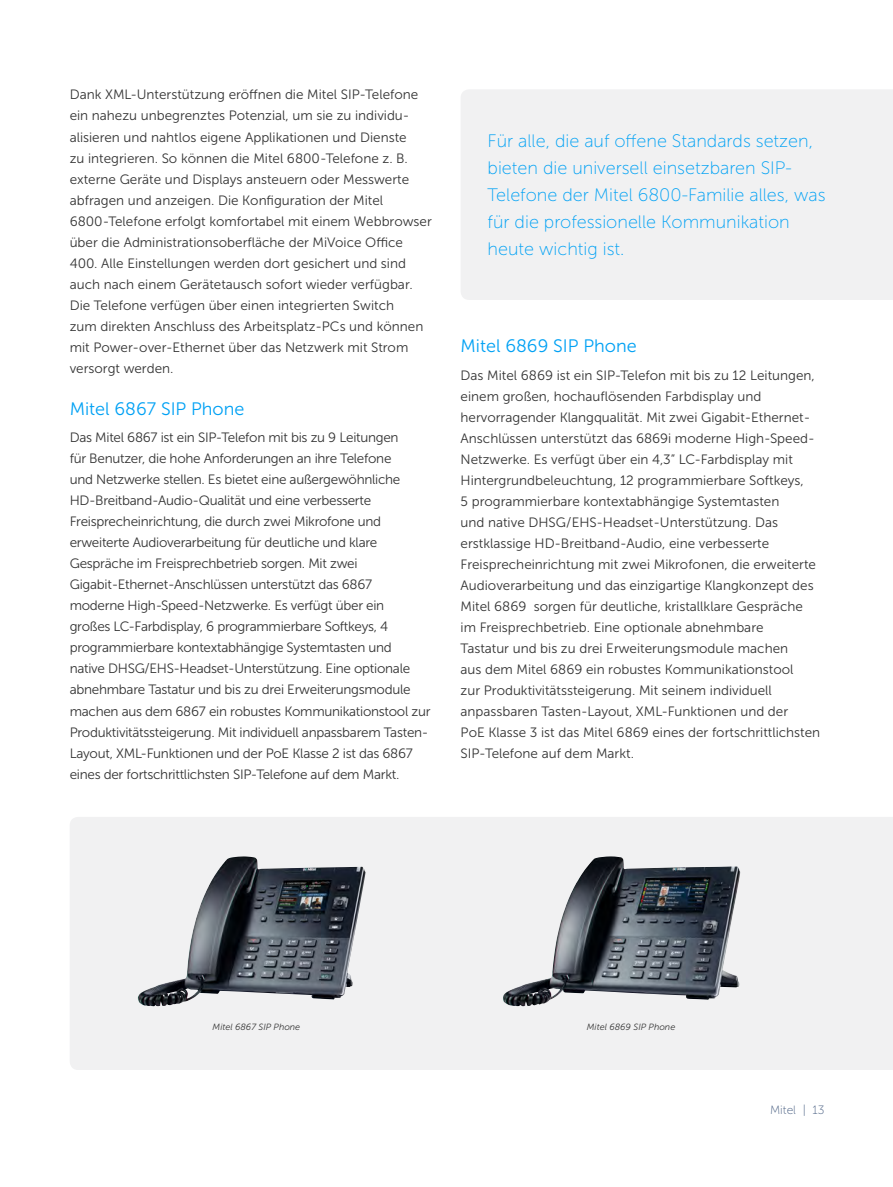
<style>
.page{position:relative;width:893px;height:1187px;background:#fff}
.page>*{position:absolute;margin:0;border:0;box-sizing:border-box;transform-origin:0 0}
.t1{font:18px/27px "Museo Sans 100";color:#00a1f4}
.t2{font:18px "Museo Sans 300";color:#00a1f4}
.t3{font:13.5px/21px "Museo Sans 300";color:#333}
.t4{font:13.5px/21px "Museo Sans 300";letter-spacing:-.02em;color:#333}
.t5{font:12px "Museo Sans 100";color:#445b7f}
.t6{font:italic 9px "Museo Sans 300";color:#333}
</style>
<div class="page">
<div style="left:461px;top:90px;width:432px;height:210px;background:#f1f1f2"></div>
<div style="left:70px;top:817px;width:823px;height:252px;background:#f1f1f2"></div>
<img style="left:503px;top:856px;width:233px;height:150px">
<img style="left:137px;top:856px;width:229px;height:150px">
<p class="t3" style="left:70px;top:84px;width:364px">Dank XML-Unterstützung eröffnen die Mitel SIP-Telefone ein nahezu unbegrenztes Potenzial, um sie zu individu&shy;alisieren und nahtlos eigene Applikationen und Dienste<br>zu integrieren. So können die Mitel 6800-Telefone z. B. externe Geräte und Displays ansteuern oder Messwerte abfragen und anzeigen. Die Konfiguration der Mitel 6800-Telefone erfolgt komfortabel mit einem Webbrowser über die Administrationsoberfläche der MiVoice Office 400. Alle Einstellungen werden dort gesichert und sind auch nach einem Gerätetausch sofort wieder verfügbar.<br>Die Telefone verfügen über einen integrierten Switch<br>zum direkten Anschluss des Arbeitsplatz-PCs und können mit Power-over-Ethernet über das Netzwerk mit Strom versorgt werden.</p>
<h1 class="t2" style="left:70px;top:398px;width:176px">Mitel 6867 SIP Phone</h1>
<p class="t4" style="left:70px;top:427px;width:362px">Das Mitel 6867 ist ein SIP-Telefon mit bis zu 9 Leitungen<br>für Benutzer, die hohe Anforderungen an ihre Telefone<br>und Netzwerke stellen. Es bietet eine außergewöhnliche HD-Breitband-Audio-Qualität und eine verbesserte Freisprecheinrichtung, die durch zwei Mikrofone und erweiterte Audioverarbeitung für deutliche und klare Gespräche im Freisprechbetrieb sorgen. Mit zwei Gigabit-Ethernet-Anschlüssen unterstützt das 6867<br>moderne High-Speed-Netzwerke. Es verfügt über ein<br>großes LC-Farbdisplay, 6 programmierbare Softkeys, 4 programmierbare kontextabhängige Systemtasten und<br>native DHSG / EHS-Headset-Unterstützung. Eine optionale abnehmbare Tastatur und bis zu drei Erweiterungsmodule machen aus dem 6867 ein robustes Kommunikationstool zur Produktivitätssteigerung. Mit individuell anpassbarem Tasten-Layout, XML-Funktionen und der PoE Klasse 2 ist das 6867 eines der fortschrittlichsten SIP-Telefone auf dem Markt.</p>
<h1 class="t1" style="left:488px;top:128px;width:339px">Für alle, die auf offene Standards setzen, bieten die universell einsetzbaren SIP-Telefone der Mitel 6800-Familie alles, was für die professionelle Kommunikation heute wichtig ist.</h1>
<h1 class="t2" style="left:461px;top:336px;width:178px">Mitel 6869 SIP Phone</h1>
<p class="t3" style="left:461px;top:364px;width:361px">Das Mitel 6869 ist ein SIP-Telefon mit bis zu 12 Leitungen, einem großen, hochauflösenden Farbdisplay und hervorragender Klangqualität. Mit zwei Gigabit-Ethernet-Anschlüssen unterstützt das 6869i moderne High-Speed-Netzwerke. Es verfügt über ein 4,3” LC-Farbdisplay mit Hintergrundbeleuchtung, 12 programmierbare Softkeys,<br>5 programmierbare kontextabhängige Systemtasten<br>und native DHSG / EHS-Headset-Unterstützung. Das erstklassige HD-Breitband-Audio, eine verbesserte Freisprecheinrichtung mit zwei Mikrofonen, die erweiterte Audioverarbeitung und das einzigartige Klangkonzept des Mitel 6869 sorgen für deutliche, kristallklare Gespräche im Freisprechbetrieb. Eine optionale abnehmbare<br>Tastatur und bis zu drei Erweiterungsmodule machen<br>aus dem Mitel 6869 ein robustes Kommunikationstool<br>zur Produktivitätssteigerung. Mit seinem individuell anpassbaren Tasten-Layout, XML-Funktionen und der<br>PoE Klasse 3 ist das Mitel 6869 eines der fortschrittlichsten SIP-Telefone auf dem Markt.</p>
<p class="t6" style="left:213px;top:1022px;width:89px">Mitel 6867 SIP Phone</p>
<p class="t6" style="left:587px;top:1022px;width:90px">Mitel 6869 SIP Phone</p>
<p class="t5" style="left:770px;top:1103px;width:56px">Mitel | 13</p>
</div>
